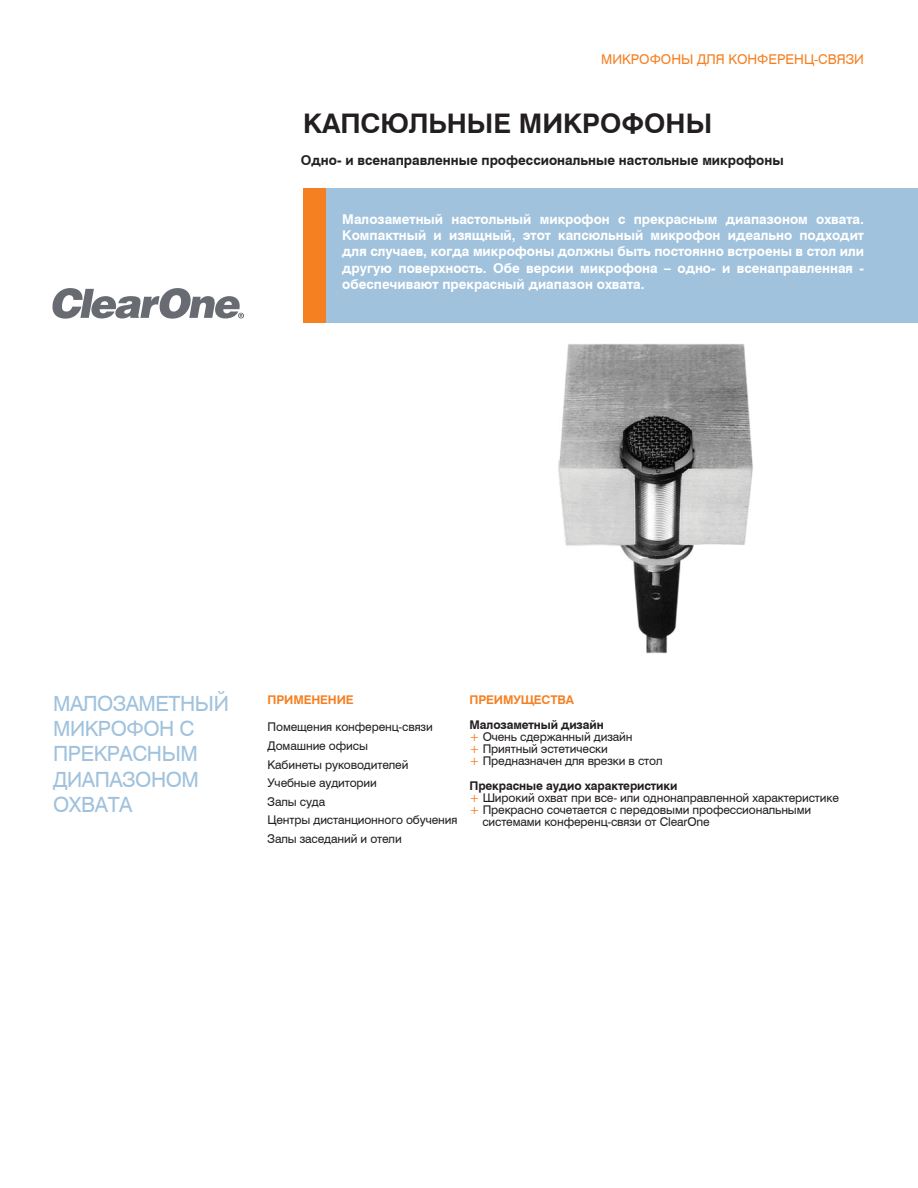
<style>
.page{position:relative;width:918px;height:1188px;background:#fff}
.page>*{position:absolute;margin:0;border:0;box-sizing:border-box;transform-origin:0 0}
.t1{font:700 27px "Swiss 721 Cyrillic BT";color:#231f20}
.t2{font:21px/25.2px "Swiss 721 Cyrillic BT";letter-spacing:-.02em;color:#a0c2dd}
.t3{font:700 13.5px/16.2px "Swiss 721 Cyrillic BT";color:#fff;text-align:justify}
.t4{font:700 13.5px "Swiss 721 Cyrillic BT";color:#231f20}
.t5{font:13.5px "Swiss 721 Cyrillic BT";color:#f58022}
.t6{font:12px/18.6px "Swiss 721 Cyrillic BT";letter-spacing:-.01em;color:#231f20}
.t7{font:700 12px "Swiss 721 Cyrillic BT";letter-spacing:-.01em;color:#231f20}
.t8{font:700 12px "Swiss 721 Cyrillic BT";letter-spacing:-.01em;color:#f58022}
.s1{font-weight:700}
.s2{color:#f58022}
</style>
<div class="page">
<div style="left:325px;top:188px;width:593px;height:135px;background:#a0c2dd"></div>
<div style="left:303px;top:188px;width:22px;height:135px;background:#f58022"></div>
<svg style="left:53px;top:288px;width:191px;height:31px"></svg>
<img style="left:559px;top:344px;width:194px;height:310px">
<p class="t5" style="left:601px;top:51px;width:264px">МИКРОФОНЫ ДЛЯ КОНФЕРЕНЦ-СВЯЗИ</p>
<h1 class="t1" style="left:303px;top:107px;width:411px">КАПСЮЛЬНЫЕ МИКРОФОНЫ</h1>
<p class="t4" style="left:301px;top:152px;width:484px">Одно- и всенаправленные профессиональные настольные микрофоны</p>
<p class="t3" style="left:342px;top:211px;width:523px">Малозаметный настольный микрофон с прекрасным диапазоном охвата.<br>Компактный и изящный, этот капсюльный микрофон идеально подходит для случаев, когда микрофоны должны быть постоянно встроены в стол или другую поверхность. Обе версии микрофона – одно- и всенаправленная - обеспечивают прекрасный диапазон охвата.</p>
<h2 class="t2" style="left:53px;top:691px;width:177px">МАЛОЗАМЕТНЫЙ<br>МИКРОФОН С<br>ПРЕКРАСНЫМ<br>ДИАПАЗОНОМ<br>ОХВАТА</h2>
<p class="t8" style="left:268px;top:693px;width:88px">ПРИМЕНЕНИЕ</p>
<p class="t6" style="left:268px;top:718px;width:191px">Помещения конференц-связи<br>Домашние офисы<br>Кабинеты руководителей<br>Учебные аудитории<br>Залы суда<br>Центры дистанционного обучения<br>Залы заседаний и отели</p>
<p class="t8" style="left:470px;top:693px;width:106px">ПРЕИМУЩЕСТВА</p>
<p class="t6" style="left:470px;top:718px;width:194px;line-height:12px"><span class="s1">Малозаметный дизайн<br></span><span class="s2">+</span> Очень сдержанный дизайн<br><span class="s2">+</span> Приятный эстетически<br><span class="s2">+</span> Предназначен для врезки в стол</p>
<p class="t7" style="left:470px;top:778px;width:209px">Прекрасные аудио характеристики</p>
<p class="t6" style="left:470px;top:788px;width:371px"><span class="s2">+</span> Широкий охват при все- или однонаправленной характеристике</p>
<p class="t6" style="left:470px;top:800px;width:343px"><span class="s2">+</span> Прекрасно сочетается с передовыми профессиональными</p>
<p class="t6" style="left:482px;top:812px;width:229px">системами конференц-связи от ClearOne</p>
</div>
